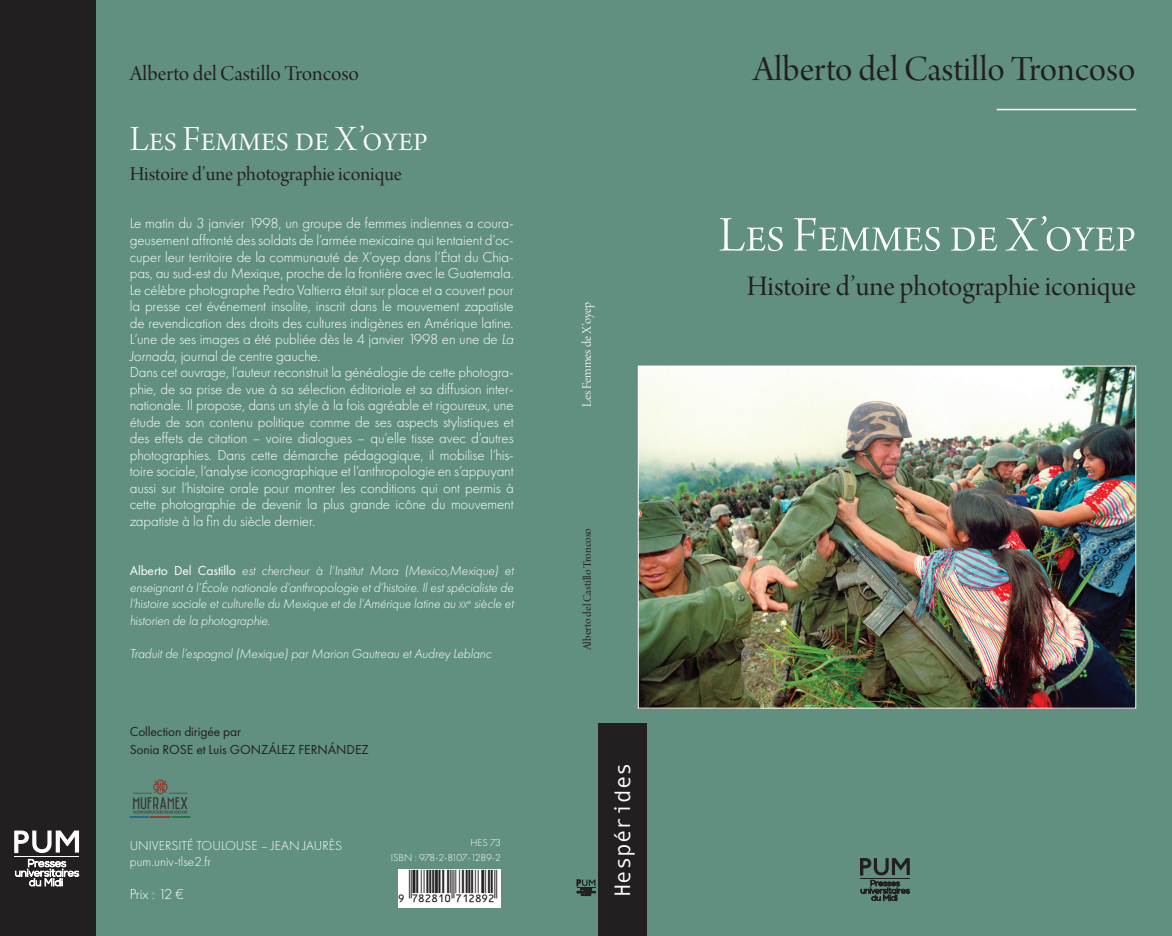
<style>
.page{position:relative;width:1172px;height:936px;background:#fff}
.page>*{position:absolute;margin:0;border:0;box-sizing:border-box;transform-origin:0 0}
.t1{font:52.5px "Arno Pro Light Display";color:#fff}
.t2{font:37.5px "Arno Pro Display";color:#231f20}
.t3{font:37.5px "Arno Pro Light Display";color:#fff}
.t4{font:34.8px "Ean T36 L";color:#231f20}
.t5{font:30px "Arno Pro Display";color:#231f20}
.t6{font:22.5px "Arno Pro Display";color:#231f20}
.t7{font:22.5px "Andale Mono";color:#fff}
.t8{font:21px "Arno Pro Display";color:#231f20}
.t9{font:300 15px/16.5px "Futura PT";letter-spacing:-.01em;color:#fff;text-align:justify}
.t10{font:italic 300 13.5px/16.5px "Futura PT";letter-spacing:-.01em;color:#fff;text-align:justify}
.t11{font:13.5px/18px "Futura PT";letter-spacing:-.01em;color:#231f20}
.t12{font:300 13.5px "Futura PT";color:#fff}
.t13{font:13.5px "Arno Pro Light Display";color:#fff}
.t14{font:12px "Arno Pro Display";color:#231f20}
.t15{font:300 10.5px "Futura PT";letter-spacing:-.01em;color:#fff}
.s1{font-style:italic}
.s2{font-weight:400;font-style:normal}
.s3{font-size:9.45px}
</style>
<div class="page">
<div style="left:95px;top:0;width:1076px;height:935px;background:#619080"></div>
<div style="left:0;top:0;width:96px;height:935px;background:#231f20"></div>
<hr style="left:14px;top:856px;width:65px;height:1px;background:#fff">
<svg style="left:15px;top:859px;width:64px;height:27px"></svg>
<svg style="left:14px;top:830px;width:65px;height:23px"></svg>
<svg style="left:577px;top:879px;width:18px;height:16px"></svg>
<div style="left:597px;top:723px;width:49px;height:212px;background:#231f20"></div>
<svg style="left:860px;top:858px;width:49px;height:42px"></svg>
<img style="left:640px;top:367px;width:494px;height:339px">
<hr style="left:996px;top:109px;width:140px;height:1px;background:#fff">
<img style="left:129px;top:779px;width:62px;height:38px">
<div style="left:399px;top:869px;width:102px;height:39px;background:#fff"></div>
<p class="t6" style="left:130px;top:61px;width:231px">Alberto del Castillo Troncoso</p>
<p class="t3" style="left:130px;top:118px;width:299px">Les Femmes de X’oyep</p>
<p class="t8" style="left:130px;top:162px;width:274px">Histoire d’une photographie iconique</p>
<p class="t9" style="left:130px;top:215px;width:385px">Le matin du 3 janvier 1998, un groupe de femmes indiennes a coura&shy;geusement affronté des soldats de l’armée mexicaine qui tentaient d’oc&shy;cuper leur territoire de la communauté de X’oyep dans l’État du Chia&shy;pas, au sud-est du Mexique, proche de la frontière avec le Guatemala.<br>Le célèbre photographe Pedro Valtierra était sur place et a couvert pour la presse cet événement insolite, inscrit dans le mouvement zapatiste de revendication des droits des cultures indigènes en Amérique latine.<br>L’une de ses images a été publiée dès le 4 janvier 1998 en une de <span class="s1">La Jornada</span>, journal de centre gauche.</p>
<p class="t9" style="left:130px;top:364px;width:385px">Dans cet ouvrage, l’auteur reconstruit la généalogie de cette photogra&shy;phie, de sa prise de vue à sa sélection éditoriale et sa diffusion inter&shy;nationale. Il propose, dans un style à la fois agréable et rigoureux, une étude de son contenu politique comme de ses aspects stylistiques et des effets de citation – voire dialogues – qu’elle tisse avec d’autres photographies. Dans cette démarche pédagogique, il mobilise l’his&shy;toire sociale, l’analyse iconographique et l’anthropologie en s’appuyant aussi sur l’histoire orale pour montrer les conditions qui ont permis à cette photographie de devenir la plus grande icône du mouvement zapatiste à la fin du siècle dernier.</p>
<p class="t10" style="left:130px;top:562px;width:385px"><span class="s2">Alberto Del Castillo</span> est chercheur à l’Institut Mora (Mexico,Mexique) et enseignant à l’École nationale d’anthropologie et d’histoire. Il est spécialiste de l’histoire sociale et culturelle du Mexique et de l’Amérique latine au <span class="s3">xx</span><sup>e</sup> siècle et historien de la photographie.</p>
<p class="t10" style="left:130px;top:645px;width:363px">Traduit de l’espagnol (Mexique) par Marion Gautreau et Audrey Leblanc</p>
<p class="t11" style="left:130px;top:722px;width:241px">Collection dirigée par<br>Sonia ROSE et Luis GONZÁLEZ FERNÁNDEZ</p>
<p class="t12" style="left:130px;top:837px;width:214px">UNIVERSITÉ TOULOUSE – JEAN JAURÈS</p>
<p class="t12" style="left:130px;top:854px;width:83px">pum.univ-tlse2.fr</p>
<p class="t9" style="left:130px;top:886px;width:56px">Prix : 12 €</p>
<p class="t15" style="left:470px;top:836px;width:32px">HES 73</p>
<p class="t15" style="left:390px;top:851px;width:112px">ISBN : 978-2-8107-1289-2</p>
<p class="t4" style="left:399px;top:869px;width:100px">9:HSMILA=\VW]^W:</p>
<p class="t13" style="left:579px;top:407px;width:107px;rotate:-90deg">Les Femmes de X’oyep</p>
<p class="t14" style="left:580px;top:650px;width:124px;rotate:-90deg">Alberto del Castillo Troncoso</p>
<p class="t7" style="left:607px;top:897px;width:136px;rotate:-90deg">Hespérides</p>
<p class="t2" style="left:753px;top:48px;width:384px">Alberto del Castillo Troncoso</p>
<p class="t1" style="left:718px;top:206px;width:419px">Les Femmes de X’oyep</p>
<p class="t5" style="left:747px;top:270px;width:390px">Histoire d’une photographie iconique</p>
</div>
